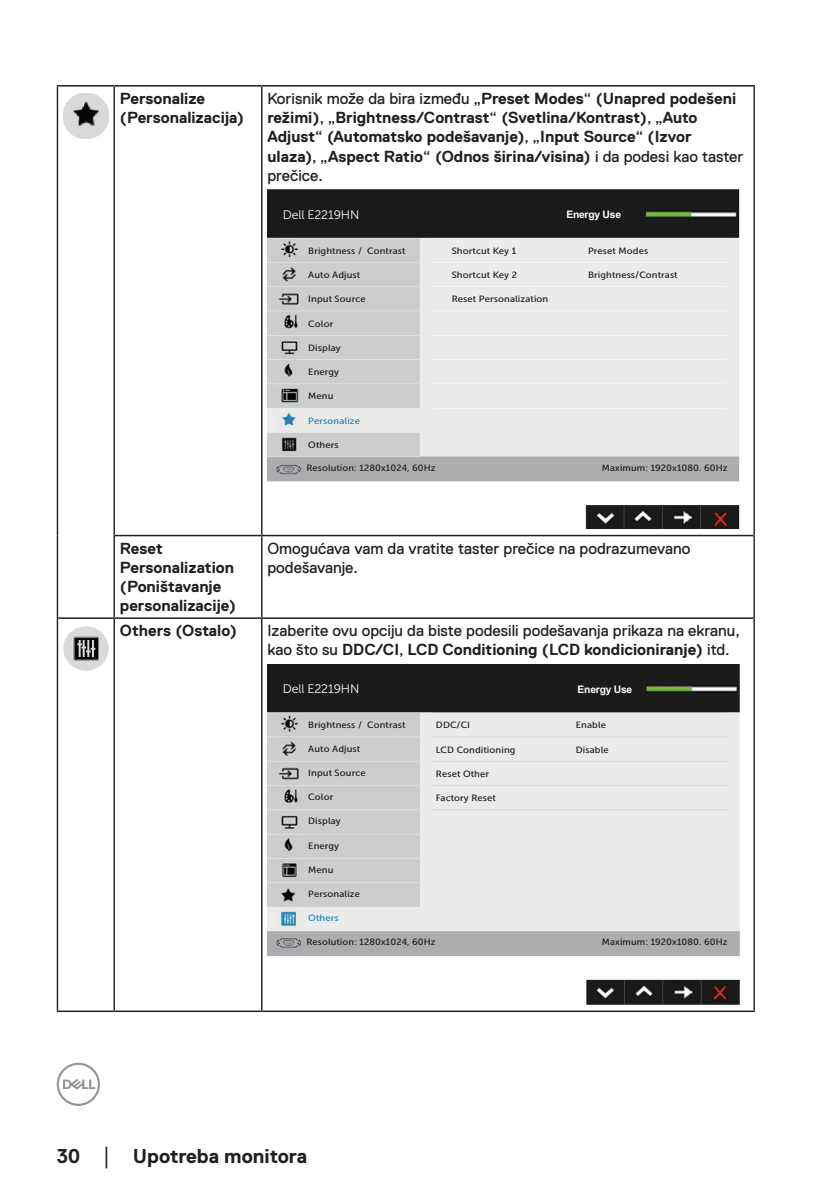
<style>
.page{position:relative;width:840px;height:1191px;background:#fff}
.page>*{position:absolute;margin:0;border:0;box-sizing:border-box;transform-origin:0 0}
.t1{font:700 20px "Dell Replica";color:#231f20}
.t2{font:700 16px/19.2px "Dell Replica";color:#231f20}
.t3{font:16px/19.2px "Dell Replica";color:#231f20}
.t4{font:12.4px "Museo Sans For Dell 300";letter-spacing:-.01em;color:#fff}
.t5{font:700 10.4px "Arial";letter-spacing:-.025em;color:#fff}
.t6{font:9px "Museo Sans For Dell Cn 500";letter-spacing:.01em;color:#231f20;scale:1.27 1}
.t7{font:9px "Museo Sans For Dell Cn 500";letter-spacing:.01em;color:#231f20;scale:1.25 1}
.t8{font:9px "Museo Sans For Dell Cn 500";letter-spacing:.01em;color:#2583b7;scale:1.27 1}
.s1{font-weight:400}
.s2{font-weight:700}
.s3{font-family:"Times New Roman";font-weight:400;font-size:18px}
</style>
<div class="page">
<svg style="left:57px;top:1062px;width:43px;height:44px"></svg>
<hr style="left:57px;top:87px;width:1px;height:448px;background:#231f20">
<hr style="left:113px;top:87px;width:2px;height:448px;background:#231f20">
<hr style="left:261px;top:87px;width:1px;height:448px;background:#231f20">
<hr style="left:753px;top:87px;width:1px;height:448px;background:#231f20">
<hr style="left:57px;top:535px;width:1px;height:83px;background:#231f20">
<hr style="left:113px;top:535px;width:2px;height:82px;background:#231f20">
<hr style="left:261px;top:536px;width:1px;height:81px;background:#231f20">
<hr style="left:753px;top:535px;width:1px;height:83px;background:#231f20">
<hr style="left:57px;top:618px;width:1px;height:392px;background:#231f20">
<hr style="left:113px;top:619px;width:2px;height:391px;background:#231f20">
<hr style="left:261px;top:619px;width:1px;height:391px;background:#231f20">
<hr style="left:753px;top:618px;width:1px;height:392px;background:#231f20">
<hr style="left:114px;top:85px;width:147px;height:2px;background:#231f20">
<hr style="left:115px;top:535px;width:146px;height:1px;background:#231f20">
<hr style="left:114px;top:617px;width:147px;height:2px;background:#231f20">
<hr style="left:114px;top:1010px;width:147px;height:2px;background:#231f20">
<hr style="left:261px;top:85px;width:493px;height:2px;background:#231f20">
<hr style="left:261px;top:535px;width:492px;height:1px;background:#231f20">
<hr style="left:261px;top:617px;width:492px;height:2px;background:#231f20">
<hr style="left:261px;top:1010px;width:493px;height:2px;background:#231f20">
<hr style="left:57px;top:85px;width:57px;height:2px;background:#231f20">
<hr style="left:58px;top:617px;width:56px;height:2px;background:#231f20">
<hr style="left:57px;top:1010px;width:57px;height:2px;background:#231f20">
<img style="left:63px;top:94px;width:45px;height:45px">
<img style="left:267px;top:190px;width:471px;height:339px">
<div style="left:551px;top:202px;width:92px;height:29px;background:#1a1a1a"></div>
<div style="left:303px;top:460px;width:432px;height:18px;background:#abadaf"></div>
<div style="left:432px;top:241px;width:295px;height:20px;background:#ebebea"></div>
<div style="left:432px;top:265px;width:295px;height:20px;background:#ebebea"></div>
<div style="left:432px;top:289px;width:295px;height:20px;background:#ebebea"></div>
<div style="left:432px;top:312px;width:295px;height:20px;background:#ebebea"></div>
<div style="left:432px;top:338px;width:295px;height:20px;background:#ebebea"></div>
<div style="left:432px;top:362px;width:295px;height:20px;background:#ebebea"></div>
<div style="left:302px;top:242px;width:116px;height:17px;background:#cccdce"></div>
<div style="left:302px;top:291px;width:116px;height:18px;background:#cccdce"></div>
<div style="left:302px;top:315px;width:116px;height:18px;background:#cccdce"></div>
<div style="left:302px;top:339px;width:116px;height:18px;background:#cccdce"></div>
<div style="left:302px;top:363px;width:116px;height:18px;background:#cccdce"></div>
<div style="left:302px;top:388px;width:116px;height:18px;background:#cccdce"></div>
<div style="left:302px;top:412px;width:116px;height:18px;background:#ebebea"></div>
<div style="left:302px;top:436px;width:116px;height:18px;background:#cccdce"></div>
<div style="left:303px;top:265px;width:112px;height:19px;background:#cccdce"></div>
<div style="left:281px;top:208px;width:81px;height:14px;background:#1a1a1a"></div>
<img style="left:63px;top:626px;width:45px;height:45px">
<img style="left:267px;top:664px;width:471px;height:340px">
<div style="left:558px;top:676px;width:83px;height:28px;background:#1a1a1a"></div>
<div style="left:303px;top:933px;width:432px;height:19px;background:#abadaf"></div>
<div style="left:432px;top:715px;width:295px;height:19px;background:#ebebea"></div>
<div style="left:432px;top:738px;width:295px;height:20px;background:#ebebea"></div>
<div style="left:432px;top:762px;width:295px;height:20px;background:#ebebea"></div>
<div style="left:432px;top:786px;width:295px;height:20px;background:#ebebea"></div>
<div style="left:432px;top:811px;width:295px;height:20px;background:#ebebea"></div>
<div style="left:432px;top:835px;width:295px;height:20px;background:#ebebea"></div>
<div style="left:302px;top:715px;width:116px;height:18px;background:#cccdce"></div>
<div style="left:302px;top:764px;width:116px;height:18px;background:#cccdce"></div>
<div style="left:302px;top:789px;width:116px;height:17px;background:#cccdce"></div>
<div style="left:302px;top:813px;width:116px;height:17px;background:#cccdce"></div>
<div style="left:302px;top:837px;width:116px;height:18px;background:#cccdce"></div>
<div style="left:302px;top:862px;width:116px;height:17px;background:#cccdce"></div>
<div style="left:302px;top:885px;width:116px;height:18px;background:#cccdce"></div>
<div style="left:302px;top:909px;width:116px;height:18px;background:#ebebea"></div>
<div style="left:303px;top:738px;width:112px;height:20px;background:#cccdce"></div>
<div style="left:281px;top:683px;width:81px;height:14px;background:#1a1a1a"></div>
<p class="t2" style="left:120px;top:89px;width:126px">Personalize (Personalizacija)</p>
<p class="t2" style="left:267px;top:89px;width:477px"><span class="s1">Korisnik može da bira između „</span>Preset Modes<span class="s1">“</span> (Unapred podešeni režimi)<span class="s1">, „</span>Brightness/Contrast<span class="s1">“</span> (Svetlina/Kontrast)<span class="s1">, „</span>Auto Adjust<span class="s1">“</span> (Automatsko podešavanje)<span class="s1">, „</span>Input Source<span class="s1">“</span> (Izvor ulaza)<span class="s1">, „</span>Aspect Ratio<span class="s1">“</span> (Odnos širina/visina) <span class="s1">i da podesi kao taster prečice.</span></p>
<p class="t4" style="left:282px;top:208px;width:78px">Dell E2219HN</p>
<p class="t6" style="left:308px;top:246px;width:78px">Brightness / Contrast</p>
<p class="t6" style="left:308px;top:270px;width:42px">Auto Adjust</p>
<p class="t6" style="left:308px;top:294px;width:47px">Input Source</p>
<p class="t6" style="left:308px;top:318px;width:21px">Color</p>
<p class="t6" style="left:308px;top:343px;width:27px">Display</p>
<p class="t6" style="left:308px;top:367px;width:26px">Energy</p>
<p class="t6" style="left:308px;top:391px;width:21px">Menu</p>
<p class="t8" style="left:308px;top:415px;width:42px">Personalize</p>
<p class="t6" style="left:308px;top:440px;width:25px">Others</p>
<p class="t5" style="left:566px;top:207px;width:56px">Energy Use</p>
<p class="t6" style="left:451px;top:246px;width:52px">Shortcut Key 1</p>
<p class="t6" style="left:451px;top:270px;width:53px">Shortcut Key 2</p>
<p class="t6" style="left:451px;top:294px;width:78px">Reset Personalization</p>
<p class="t6" style="left:587px;top:246px;width:49px">Preset Modes</p>
<p class="t6" style="left:587px;top:270px;width:72px">Brightness/Contrast</p>
<p class="t7" style="left:306px;top:463px;width:105px">Resolution: 1280x1024, 60Hz</p>
<p class="t7" style="left:601px;top:463px;width:102px">Maximum: 1920x1080. 60Hz</p>
<p class="t2" style="left:120px;top:538px;width:118px">Reset<br>Personalization (Poništavanje personalizacije)</p>
<p class="t3" style="left:267px;top:538px;width:424px">Omogućava vam da vratite taster prečice na podrazumevano podešavanje.</p>
<p class="t2" style="left:120px;top:621px;width:118px">Others (Ostalo)</p>
<p class="t3" style="left:267px;top:621px;width:473px">Izaberite ovu opciju da biste podesili podešavanja prikaza na ekranu, kao što su <span class="s2">DDC/CI</span>, <span class="s2">LCD Conditioning (LCD kondicioniranje)</span> itd.</p>
<p class="t4" style="left:282px;top:682px;width:78px">Dell E2219HN</p>
<p class="t6" style="left:308px;top:719px;width:78px">Brightness / Contrast</p>
<p class="t6" style="left:308px;top:743px;width:42px">Auto Adjust</p>
<p class="t6" style="left:308px;top:768px;width:47px">Input Source</p>
<p class="t6" style="left:308px;top:792px;width:21px">Color</p>
<p class="t6" style="left:308px;top:816px;width:27px">Display</p>
<p class="t6" style="left:308px;top:840px;width:26px">Energy</p>
<p class="t6" style="left:308px;top:865px;width:21px">Menu</p>
<p class="t6" style="left:308px;top:889px;width:42px">Personalize</p>
<p class="t8" style="left:308px;top:913px;width:25px">Others</p>
<p class="t5" style="left:577px;top:682px;width:56px">Energy Use</p>
<p class="t6" style="left:435px;top:720px;width:28px">DDC/CI</p>
<p class="t6" style="left:435px;top:744px;width:64px">LCD Conditioning</p>
<p class="t6" style="left:435px;top:769px;width:43px">Reset Other</p>
<p class="t6" style="left:435px;top:793px;width:49px">Factory Reset</p>
<p class="t6" style="left:575px;top:720px;width:25px">Enable</p>
<p class="t6" style="left:575px;top:744px;width:27px">Disable</p>
<p class="t7" style="left:306px;top:937px;width:105px">Resolution: 1280x1024, 60Hz</p>
<p class="t7" style="left:601px;top:937px;width:102px">Maximum: 1920x1080. 60Hz</p>
<p class="t1" style="left:57px;top:1144px;width:252px">30 <span class="s3">│</span> Upotreba monitora</p>
</div>
